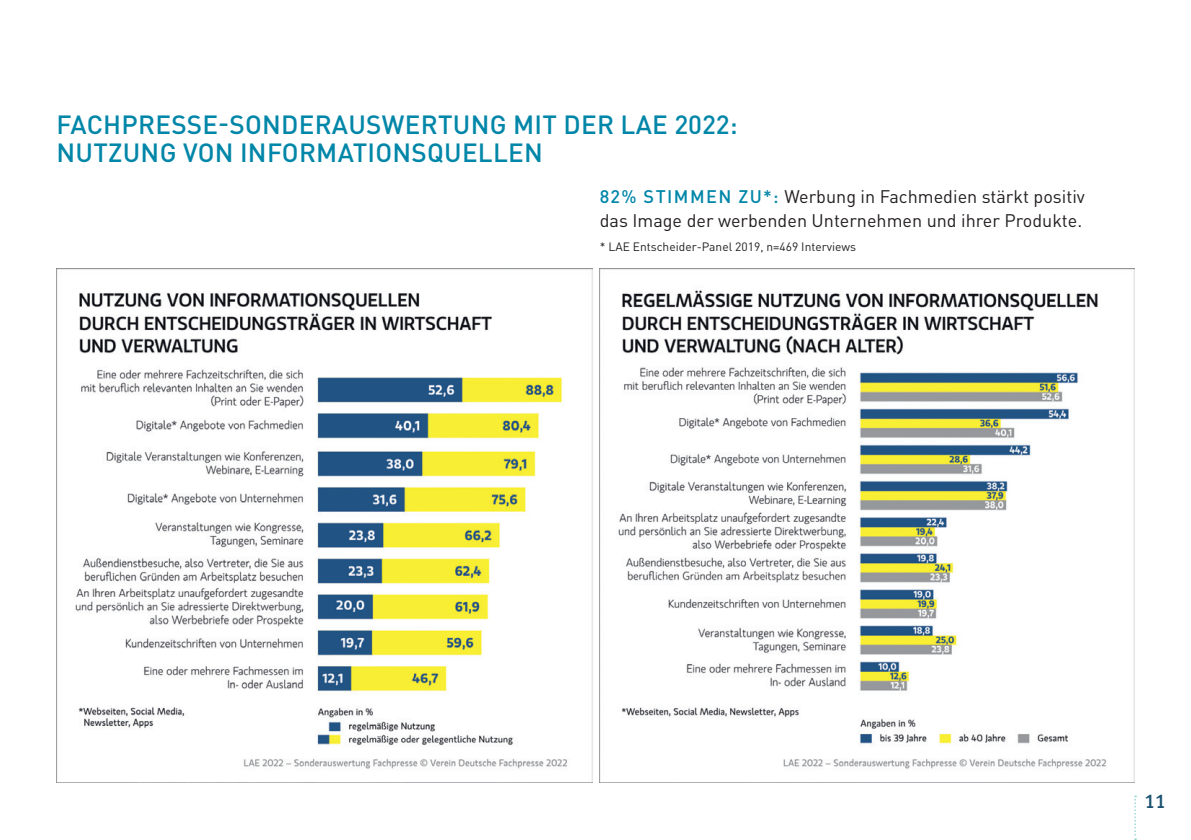
<style>
.page{position:relative;width:1191px;height:840px;background:#fff}
.page>*{position:absolute;margin:0;border:0;box-sizing:border-box;transform-origin:0 0}
.t1{font:500 26px "DINOT";letter-spacing:.01em;color:#0086a8}
.t2{font:20px "Meta Plus Medium Caps";color:#1a526f}
.t3{font:18px/24px "DINOT";color:#231f20;text-align:right}
.t4{font:500 18px "DINOT";color:#0086a8}
.t5{font:12px "DINOT";color:#231f20}
.s1{font-weight:500;color:#0086a8}
</style>
<div class="page">
<svg style="left:1134px;top:795px;width:2px;height:44px"></svg>
<img style="left:57px;top:268px;width:535px;height:514px">
<img style="left:599px;top:268px;width:536px;height:514px">
<h1 class="t1" style="left:56px;top:107px;width:115px">FACHPRESSE</h1>
<h1 class="t1" style="left:218px;top:107px;width:45px">-SONDE</h1>
<h1 class="t1" style="left:315px;top:107px;width:213px">RAUSWERTUNG MIT</h1>
<h1 class="t1" style="left:563px;top:107px;width:176px">DE R LAE 2022:</h1>
<h1 class="t1" style="left:56px;top:135px;width:208px">NUTZUNG VON INFO</h1>
<h1 class="t1" style="left:299px;top:135px;width:34px">RMATIONS</h1>
<h1 class="t1" style="left:427px;top:135px;width:52px">QUELLEN</h1>
<p class="t4" style="left:600px;top:184px;width:58px">82% STIMMEN</p>
<p class="t3" style="left:600px;top:183px;width:487px"><span class="s1">ZU*:</span> Werbung in Fachmedien stärkt positiv<br>das Image der werbenden Unternehmen und ihrer Produkte.</p>
<p class="t5" style="left:600px;top:238px;width:258px">* LAE Entscheider-Panel 2019, n=469 Interviews</p>
<p class="t2" style="left:1144px;top:789px;width:23px">11</p>
</div>
